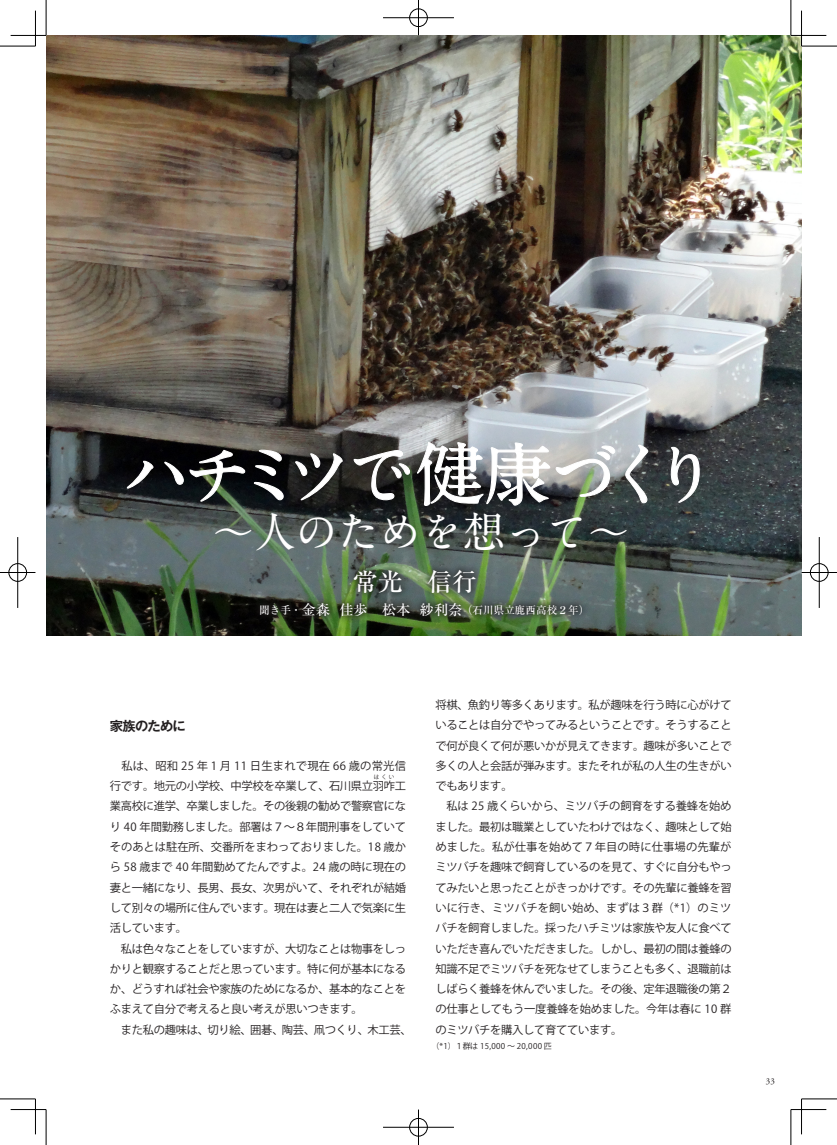
<style>
.page{position:relative;width:837px;height:1145px;background:#fff}
.page>*{position:absolute;margin:0;border:0;box-sizing:border-box;transform-origin:0 0}
.t1{font:700 69.12px "A1 Mincho Std";letter-spacing:-.12em;color:#fff}
.t2{font:700 42.5px "A1 Mincho Std";letter-spacing:-.02em;color:#fff}
.t3{font:500 24.75px "Ryumin Pr 6";color:#fff}
.t4{font:700 13.25px "Gothic MB101 Pr 6 De";letter-spacing:-.055em;color:#231f20}
.t5{font:11.25px/20.2px "Koz Go Pro";letter-spacing:-.03em;color:#231f20}
.t6{font:500 10.62px "Ryumin Pr 6";color:#fff}
.t7{font:8.88px "Adobe Garamond Pro";color:#231f20}
.t8{font:8px "Koz Go Pro";letter-spacing:.04em;color:#231f20}
.t9{font:5.62px "Koz Go Pro";color:#231f20}
.s1{font-size:14.12px}
</style>
<div class="page">
<img style="left:46px;top:35px;width:755px;height:600px">
<img style="left:251px;top:561px;width:550px;height:75px">
<svg style="left:126px;top:449px;width:120px;height:53px;background:#1e2121"></svg>
<svg style="left:253px;top:449px;width:31px;height:52px;background:#262729"></svg>
<svg style="left:294px;top:452px;width:49px;height:49px;background:#313130"></svg>
<svg style="left:352px;top:449px;width:58px;height:52px;background:#40413c"></svg>
<svg style="left:416px;top:441px;width:199px;height:65px;background:#828484"></svg>
<svg style="left:624px;top:444px;width:24px;height:60px"></svg>
<svg style="left:670px;top:446px;width:30px;height:57px;background:#535759"></svg>
<hr style="left:800px;top:11px;width:2px;height:35px;background:#fff">
<hr style="left:0;top:46px;width:35px;height:1px;background:#000">
<hr style="left:801px;top:46px;width:35px;height:1px;background:#000">
<hr style="left:0;top:1098px;width:35px;height:1px;background:#000">
<hr style="left:801px;top:1098px;width:35px;height:1px;background:#000">
<hr style="left:46px;top:0;width:1px;height:35px;background:#000">
<hr style="left:46px;top:1109px;width:1px;height:35px;background:#000">
<hr style="left:790px;top:0;width:1px;height:35px;background:#000">
<hr style="left:790px;top:1109px;width:1px;height:35px;background:#000">
<hr style="left:11px;top:35px;width:35px;height:1px;background:#000">
<hr style="left:790px;top:35px;width:36px;height:1px;background:#000">
<hr style="left:11px;top:1109px;width:35px;height:1px;background:#000">
<hr style="left:790px;top:1109px;width:36px;height:1px;background:#000">
<hr style="left:35px;top:11px;width:1px;height:35px;background:#000">
<hr style="left:35px;top:1098px;width:1px;height:36px;background:#000">
<hr style="left:801px;top:11px;width:1px;height:35px;background:#000">
<hr style="left:801px;top:1098px;width:1px;height:36px;background:#000">
<div style="left:408px;top:8px;width:20px;height:19px;border:2px solid #fff;border-radius:50%"></div>
<hr style="left:383px;top:17px;width:71px;height:2px;background:#fff">
<hr style="left:417px;top:0;width:2px;height:35px;background:#fff">
<div style="left:409px;top:9px;width:18px;height:18px;border:1px solid #000;border-radius:50%"></div>
<hr style="left:383px;top:18px;width:71px;height:1px;background:#000">
<hr style="left:418px;top:0;width:1px;height:35px;background:#000">
<div style="left:408px;top:1117px;width:20px;height:20px;border:2px solid #fff;border-radius:50%"></div>
<hr style="left:383px;top:1126px;width:71px;height:2px;background:#fff">
<hr style="left:417px;top:1109px;width:2px;height:35px;background:#fff">
<div style="left:409px;top:1118px;width:18px;height:18px;border:1px solid #000;border-radius:50%"></div>
<hr style="left:383px;top:1127px;width:71px;height:1px;background:#000">
<hr style="left:418px;top:1109px;width:1px;height:35px;background:#000">
<div style="left:8px;top:562px;width:19px;height:20px;border:2px solid #fff;border-radius:50%"></div>
<hr style="left:0;top:571px;width:35px;height:2px;background:#fff">
<hr style="left:17px;top:537px;width:2px;height:71px;background:#fff">
<div style="left:9px;top:563px;width:18px;height:18px;border:1px solid #000;border-radius:50%"></div>
<hr style="left:0;top:572px;width:35px;height:1px;background:#000">
<hr style="left:18px;top:537px;width:1px;height:71px;background:#000">
<div style="left:809px;top:562px;width:19px;height:20px;border:2px solid #fff;border-radius:50%"></div>
<hr style="left:801px;top:571px;width:35px;height:2px;background:#fff">
<div style="left:809px;top:563px;width:19px;height:18px;border:1px solid #000;border-radius:50%"></div>
<hr style="left:801px;top:572px;width:35px;height:1px;background:#000">
<hr style="left:818px;top:537px;width:1px;height:71px;background:#000">
<h1 class="t1" style="left:122px;top:418px;width:598px">ハチミツで健康づくり</h1>
<h2 class="t2" style="left:212px;top:498px;width:419px">〜人のためを想って〜</h2>
<h3 class="t3" style="left:353px;top:562px;width:126px">常光　信行</h3>
<p class="t6" style="left:259px;top:601px;width:332px">聞き手・<span class="s1">金森 佳歩　松本 紗利奈</span>（石川県立鹿西高校２年）</p>
<p class="t4" style="left:110px;top:714px;width:77px">家族のために</p>
<p class="t5" style="left:110px;top:756px;width:297px">　私は、昭和 25 年 1 月 11 日生まれで現在 66 歳の常光信行です。地元の小学校、中学校を卒業して、石川県立羽咋工</p>
<p class="t9" style="left:373px;top:773px;width:22px">はくい</p>
<p class="t5" style="left:110px;top:796px;width:303px">業高校に進学、卒業しました。その後親の勧めで警察官になり 40 年間勤務しました。部署は７〜８年間刑事をしていてそのあとは駐在所、交番所をまわっておりました。18 歳から 58 歳まで 40 年間勤めてたんですよ。24 歳の時に現在の妻と一緒になり、長男、長女、次男がいて、それぞれが結婚して別々の場所に住んでいます。現在は妻と二人で気楽に生活しています。<br>　私は色々なことをしていますが、大切なことは物事をしっかりと観察することだと思っています。特に何が基本になるか、どうすれば社会や家族のためになるか、基本的なことをふまえて自分で考えると良い考えが思いつきます。<br>　また私の趣味は、切り絵、囲碁、陶芸、凧つくり、木工芸、</p>
<p class="t5" style="left:435px;top:695px;width:297px">将棋、魚釣り等多くあります。私が趣味を行う時に心がけていることは自分でやってみるということです。そうすることで何が良くて何が悪いかが見えてきます。趣味が多いことで多くの人と会話が弾みます。またそれが私の人生の生きがいでもあります。<br>　私は 25 歳くらいから、ミツバチの飼育をする養蜂を始めました。最初は職業としていたわけではなく、趣味として始めました。私が仕事を始めて７年目の時に仕事場の先輩がミツバチを趣味で飼育しているのを見て、すぐに自分もやってみたいと思ったことがきっかけです。その先輩に養蜂を習いに行き、ミツバチを飼い始め、まずは３群（*1）のミツバチを飼育しました。採ったハチミツは家族や友人に食べていただき喜んでいただきました。しかし、最初の間は養蜂の知識不足でミツバチを死なせてしまうことも多く、退職前はしばらく養蜂を休んでいました。その後、定年退職後の第２の仕事としてもう一度養蜂を始めました。今年は春に 10 群のミツバチを購入して育てています。</p>
<p class="t8" style="left:431px;top:1041px;width:122px">（*1）１群は 15,000 〜 20,000 匹</p>
<p class="t7" style="left:765px;top:1075px;width:11px">33</p>
</div>
